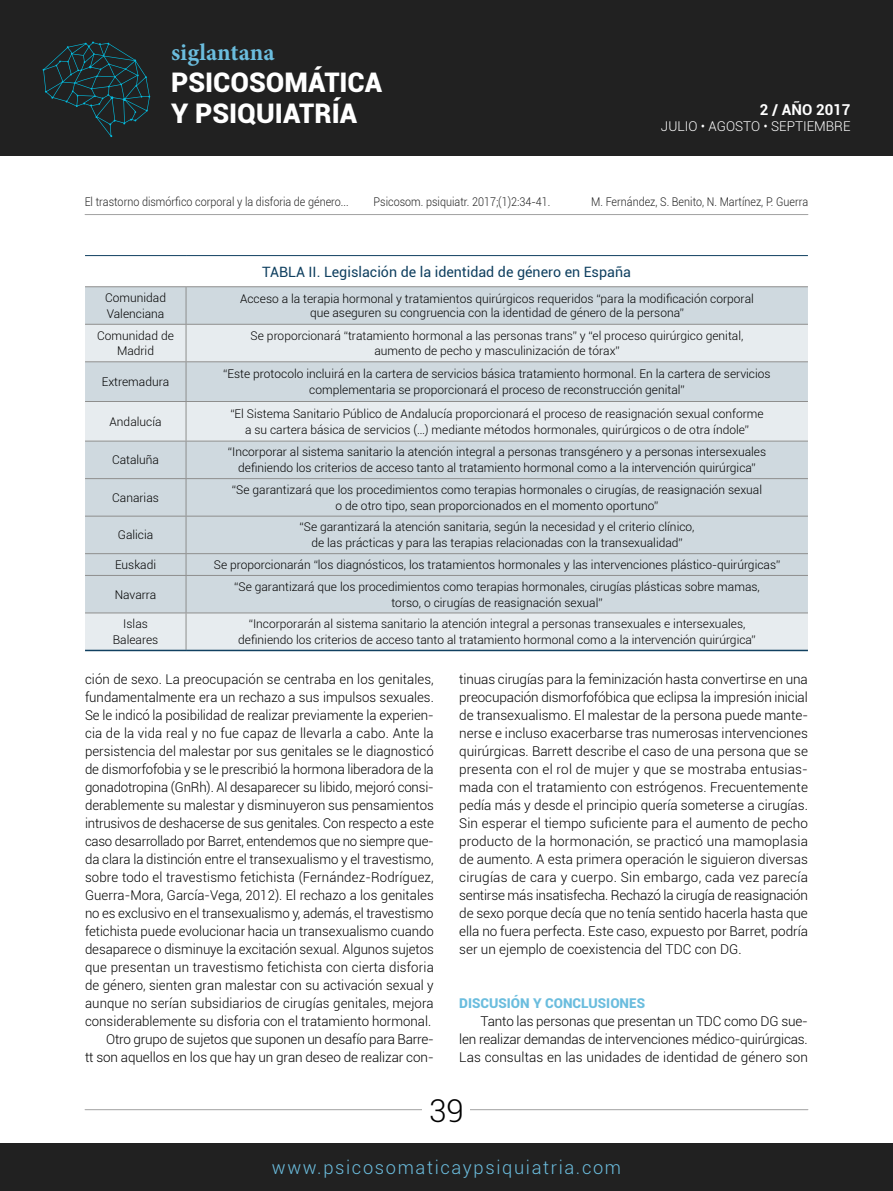
<style>
.page{position:relative;width:893px;height:1191px;background:#fff}
.page>*{position:absolute;margin:0;border:0;box-sizing:border-box;transform-origin:0 0}
.t1{font:300 31.5px "Roboto";color:#000}
.t2{font:900 27px/31.5px "Roboto";color:#fff}
.t3{font:700 24px "Minion Pro";color:#6bbdde}
.t4{font:300 18.3px "Roboto";letter-spacing:.09em;color:#6bbdde}
.t5{font:700 15px "Roboto";color:#fff}
.t6{font:14.25px "Roboto";color:#104060}
.t7{font:300 13.5px/18px "Roboto";letter-spacing:-.005em;color:#000;text-align:justify}
.t8{font:300 13.5px "Roboto";color:#fff}
.t9{font:900 13.5px "Roboto";color:#6bbdde}
.t10{font:300 12px/15.8px "Roboto";color:#000;text-align:center}
.t11{font:300 12px "Roboto";color:#212121;scale:.9 1}
</style>
<div class="page">
<hr style="left:85px;top:214px;width:723px;height:1px;background:#a2a2a2">
<hr style="left:85px;top:1109px;width:723px;height:1px;background:#a2a2a2">
<div style="left:423px;top:1098px;width:47px;height:23px;background:#fff"></div>
<div style="left:0;top:0;width:893px;height:155px;background:#212121"></div>
<div style="left:0;top:1143px;width:893px;height:48px;background:#212121"></div>
<svg style="left:43px;top:41px;width:107px;height:96px"></svg>
<div style="left:85px;top:287px;width:723px;height:37px;background:#cfd9df"></div>
<svg style="left:85px;top:325px;width:723px;height:324px;background:#d7dfe4"></svg>
<hr style="left:85px;top:255px;width:101px;height:1px;background:#104060">
<hr style="left:186px;top:255px;width:622px;height:1px;background:#104060">
<hr style="left:85px;top:286px;width:101px;height:1px;background:#8e8e8d">
<hr style="left:186px;top:286px;width:622px;height:1px;background:#8e8e8d">
<hr style="left:186px;top:287px;width:1px;height:37px;background:#8e8e8d">
<hr style="left:85px;top:324px;width:101px;height:1px;background:#8e8e8d">
<hr style="left:186px;top:324px;width:622px;height:1px;background:#8e8e8d">
<hr style="left:186px;top:325px;width:1px;height:36px;background:#8e8e8d">
<hr style="left:186px;top:362px;width:1px;height:39px;background:#8e8e8d">
<hr style="left:186px;top:402px;width:1px;height:39px;background:#8e8e8d">
<hr style="left:186px;top:441px;width:1px;height:37px;background:#8e8e8d">
<hr style="left:186px;top:479px;width:1px;height:37px;background:#8e8e8d">
<hr style="left:186px;top:516px;width:1px;height:37px;background:#8e8e8d">
<svg style="left:186px;top:554px;width:1px;height:21px"></svg>
<hr style="left:186px;top:576px;width:1px;height:36px;background:#8e8e8d">
<hr style="left:186px;top:613px;width:1px;height:36px;background:#8e8e8d">
<hr style="left:85px;top:361px;width:101px;height:1px;background:#8e8e8d">
<hr style="left:85px;top:401px;width:101px;height:1px;background:#8e8e8d">
<hr style="left:85px;top:441px;width:101px;height:1px;background:#8e8e8d">
<hr style="left:85px;top:478px;width:101px;height:1px;background:#8e8e8d">
<hr style="left:85px;top:516px;width:101px;height:1px;background:#8e8e8d">
<hr style="left:85px;top:553px;width:101px;height:1px;background:#8e8e8d">
<hr style="left:85px;top:575px;width:101px;height:1px;background:#8e8e8d">
<hr style="left:85px;top:612px;width:101px;height:1px;background:#8e8e8d">
<hr style="left:186px;top:361px;width:622px;height:1px;background:#8e8e8d">
<hr style="left:186px;top:401px;width:622px;height:1px;background:#8e8e8d">
<hr style="left:186px;top:441px;width:622px;height:1px;background:#8e8e8d">
<hr style="left:186px;top:478px;width:622px;height:1px;background:#8e8e8d">
<hr style="left:186px;top:516px;width:622px;height:1px;background:#8e8e8d">
<hr style="left:186px;top:553px;width:622px;height:1px;background:#8e8e8d">
<hr style="left:186px;top:575px;width:622px;height:1px;background:#8e8e8d">
<hr style="left:186px;top:612px;width:622px;height:1px;background:#8e8e8d">
<hr style="left:85px;top:649px;width:101px;height:2px;background:#104060">
<hr style="left:186px;top:649px;width:622px;height:2px;background:#104060">
<h3 class="t3" style="left:171px;top:35px;width:105px">siglantana</h3>
<h2 class="t2" style="left:171px;top:65px;width:212px">PSICOSOMÁTICA<br>Y PSIQUIATRÍA</h2>
<p class="t5" style="left:760px;top:99px;width:92px">2 / AÑO 2017</p>
<p class="t8" style="left:661px;top:117px;width:191px">JULIO • AGOSTO • SEPTIEMBRE</p>
<p class="t11" style="left:374px;top:194px;width:198px">Psicosom. psiquiatr. 2017;(1)2:34-41.</p>
<p class="t11" style="left:85px;top:194px;width:295px">El trastorno dismórfico corporal y la disforia de género...</p>
<p class="t11" style="left:591px;top:194px;width:243px">M. Fernández, S. Benito, N. Martínez, P. Guerra</p>
<p class="t6" style="left:262px;top:261px;width:370px">TABLA II. Legislación de la identidad de género en España</p>
<p class="t10" style="left:105px;top:289px;width:62px;text-align:left">Comunidad<br>Valenciana</p>
<p class="t10" style="left:240px;top:291px;width:515px;line-height:14.2px">Acceso a la terapia hormonal y tratamientos quirúrgicos requeridos “para la modificación corporal que aseguren su congruencia con la identidad de género de la persona”</p>
<p class="t10" style="left:97px;top:327px;width:78px">Comunidad de<br>Madrid</p>
<p class="t10" style="left:251px;top:328px;width:494px;line-height:14.2px">Se proporcionará “tratamiento hormonal a las personas trans” y “el proceso quirúrgico genital, aumento de pecho y masculinización de tórax”</p>
<p class="t10" style="left:102px;top:373px;width:69px">Extremadura</p>
<p class="t10" style="left:223px;top:366px;width:549px">“Este protocolo incluirá en la cartera de servicios básica tratamiento hormonal. En la cartera de servicios complementaria se proporcionará el proceso de reconstrucción genital”</p>
<p class="t10" style="left:110px;top:413px;width:53px">Andalucía</p>
<p class="t10" style="left:230px;top:405px;width:535px">“El Sistema Sanitario Público de Andalucía proporcionará el proceso de reasignación sexual conforme a su cartera básica de servicios (…) mediante métodos hormonales, quirúrgicos o de otra índole”</p>
<p class="t10" style="left:112px;top:452px;width:49px">Cataluña</p>
<p class="t10" style="left:228px;top:444px;width:540px">“Incorporar al sistema sanitario la atención integral a personas transgénero y a personas intersexuales definiendo los criterios de acceso tanto al tratamiento hormonal como a la intervención quirúrgica”</p>
<p class="t10" style="left:112px;top:489px;width:48px">Canarias</p>
<p class="t10" style="left:232px;top:481px;width:532px">“Se garantizará que los procedimientos como terapias hormonales o cirugías, de reasignación sexual o de otro tipo, sean proporcionados en el momento oportuno”</p>
<p class="t10" style="left:118px;top:527px;width:37px">Galicia</p>
<p class="t10" style="left:300px;top:519px;width:396px">“Se garantizará la atención sanitaria, según la necesidad y el criterio clínico, de las prácticas y para las terapias relacionadas con la transexualidad”</p>
<p class="t10" style="left:115px;top:556px;width:43px">Euskadi</p>
<p class="t10" style="left:214px;top:556px;width:568px">Se proporcionarán “los diagnósticos, los tratamientos hormonales y las intervenciones plástico-quirúrgicas”</p>
<p class="t10" style="left:115px;top:586px;width:43px">Navarra</p>
<p class="t10" style="left:234px;top:578px;width:527px">“Se garantizará que los procedimientos como terapias hormonales, cirugías plásticas sobre mamas, torso, o cirugías de reasignación sexual”</p>
<p class="t10" style="left:113px;top:615px;width:47px">Islas<br>Baleares</p>
<p class="t10" style="left:238px;top:615px;width:519px">“Incorporarán al sistema sanitario la atención integral a personas transexuales e intersexuales, definiendo los criterios de acceso tanto al tratamiento hormonal como a la intervención quirúrgica”</p>
<p class="t7" style="left:85px;top:670px;width:350px;text-align:right">ción de sexo. La preocupación se centraba en los genitales, fundamentalmente era un rechazo a sus impulsos sexuales.<br>Se le indicó la posibilidad de realizar previamente la experien&shy;cia de la vida real y no fue capaz de llevarla a cabo. Ante la persistencia del malestar por sus genitales se le diagnosticó de dismorfofobia y se le prescribió la hormona liberadora de la gonadotropina (GnRh). Al desaparecer su libido, mejoró consi&shy;derablemente su malestar y disminuyeron sus pensamientos intrusivos de deshacerse de sus genitales. Con respecto a este caso desarrollado por Barret, entendemos que no siempre que&shy;da clara la distinción entre el transexualismo y el travestismo, sobre todo el travestismo fetichista (Fernández-Rodríguez, Guerra-Mora, García-Vega, 2012). El rechazo a los genitales no es exclusivo en el transexualismo y, además, el travestismo fetichista puede evolucionar hacia un transexualismo cuando desaparece o disminuye la excitación sexual. Algunos sujetos que presentan un travestismo fetichista con cierta disforia de género, sienten gran malestar con su activación sexual y aunque no serían subsidiarios de cirugías genitales, mejora considerablemente su disforia con el tratamiento hormonal.<br>Otro grupo de sujetos que suponen un desafío para Barre-<br>tt son aquellos en los que hay un gran deseo de realizar con-</p>
<p class="t7" style="left:459px;top:670px;width:350px">tinuas cirugías para la feminización hasta convertirse en una preocupación dismorfofóbica que eclipsa la impresión inicial de transexualismo. El malestar de la persona puede mante&shy;nerse e incluso exacerbarse tras numerosas intervenciones quirúrgicas. Barrett describe el caso de una persona que se presenta con el rol de mujer y que se mostraba entusias&shy;mada con el tratamiento con estrógenos. Frecuentemente pedía más y desde el principio quería someterse a cirugías.<br>Sin esperar el tiempo suficiente para el aumento de pecho producto de la hormonación, se practicó una mamoplasia de aumento. A esta primera operación le siguieron diversas cirugías de cara y cuerpo. Sin embargo, cada vez parecía sentirse más insatisfecha. Rechazó la cirugía de reasignación de sexo porque decía que no tenía sentido hacerla hasta que ella no fuera perfecta. Este caso, expuesto por Barret, podría ser un ejemplo de coexistencia del TDC con DG.</p>
<p class="t9" style="left:459px;top:994px;width:187px">DISCUSIÓN Y CONCLUSIONES</p>
<p class="t7" style="left:459px;top:1012px;width:350px;text-indent:21px">Tanto las personas que presentan un TDC como DG sue&shy;len realizar demandas de intervenciones médico-quirúrgicas.<br>Las consultas en las unidades de identidad de género son</p>
<h1 class="t1" style="left:429px;top:1088px;width:36px">39</h1>
<h3 class="t4" style="left:272px;top:1154px;width:351px">www.psicosomaticaypsiquiatria.com</h3>
</div>
